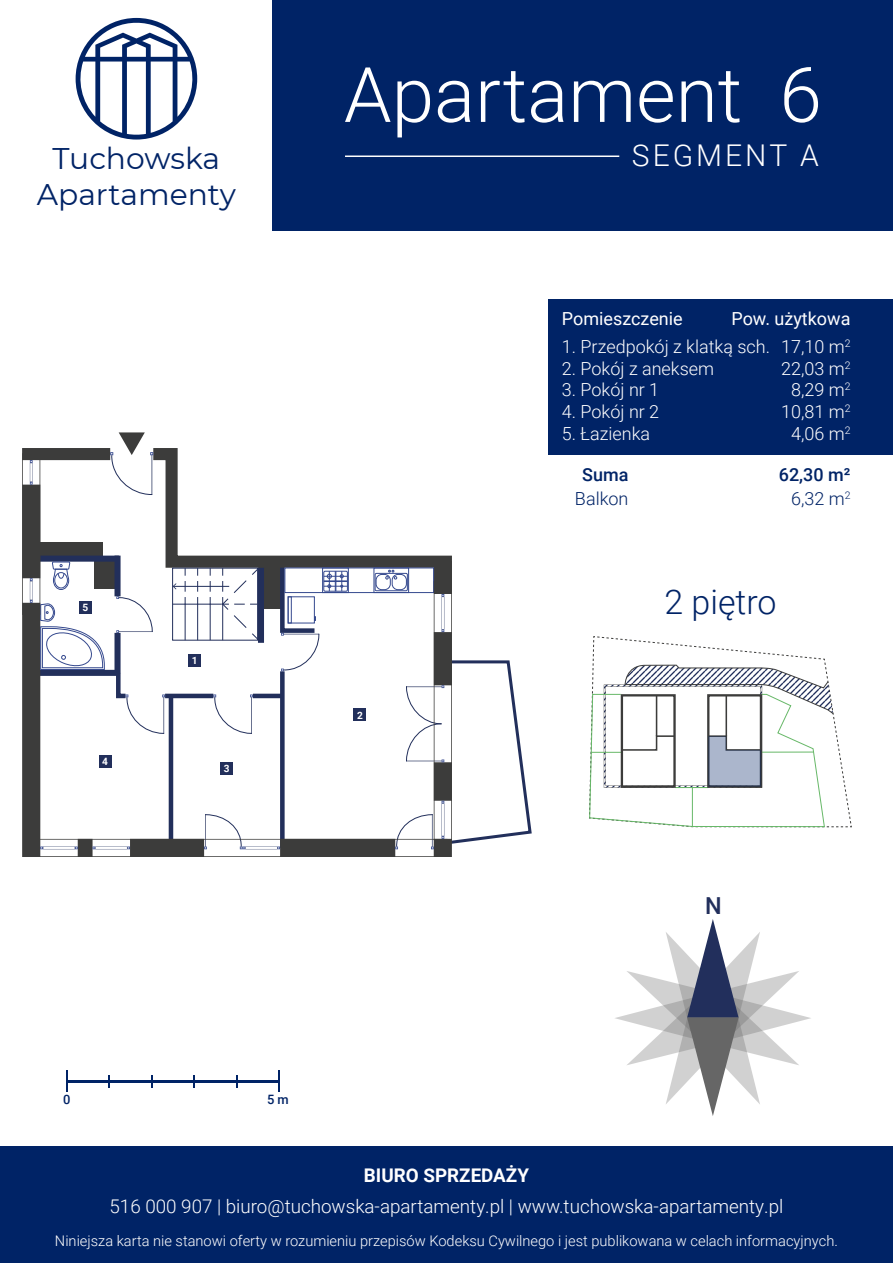
<style>
.page{position:relative;width:893px;height:1263px;background:#fff}
.page>*{position:absolute;margin:0;border:0;box-sizing:border-box;transform-origin:0 0}
.t1{font:300 76.5px "Roboto";color:#fff}
.t2{font:300 33.9px "Roboto";color:#002366}
.t3{font:300 30px "Roboto";letter-spacing:.1em;color:#fff}
.t4{font:29.85px/35.8px "Montserrat";color:#002366;text-align:center}
.t5{font:500 23.4px "Roboto";color:#222f5c}
.t6{font:300 18.75px "Roboto";color:#fff}
.t7{font:700 18.75px "Roboto";color:#fff}
.t8{font:300 18px/21.6px "Roboto";color:#fff;text-align:center}
.t9{font:18px "Roboto";color:#fff}
.t10{font:300 18px "Roboto";color:#002366}
.t11{font:500 18px "Roboto";color:#002366}
.t12{font:300 14.7px "Roboto";color:#fff}
.t13{font:500 12.9px "Roboto";color:#002366}
.t14{font:700 10.05px "Roboto";color:#fff}
</style>
<div class="page">
<svg style="left:22px;top:432px;width:510px;height:425px"></svg>
<div style="left:273px;top:0;width:620px;height:231px;background:#002366"></div>
<div style="left:0;top:1147px;width:893px;height:116px;background:#002366"></div>
<svg style="left:589px;top:636px;width:262px;height:191px"></svg>
<svg style="left:615px;top:919px;width:196px;height:197px"></svg>
<hr style="left:345px;top:155px;width:274px;height:2px;background:#fff">
<hr style="left:66px;top:1080px;width:213px;height:2px;background:#002366">
<svg style="left:66px;top:1071px;width:1px;height:21px"></svg>
<svg style="left:279px;top:1071px;width:1px;height:21px"></svg>
<div style="left:353px;top:708px;width:13px;height:13px;background:#222f5b"></div>
<div style="left:220px;top:762px;width:13px;height:12px;background:#222f5b"></div>
<div style="left:188px;top:654px;width:13px;height:13px;background:#222f5b"></div>
<div style="left:99px;top:755px;width:12px;height:13px;background:#222f5b"></div>
<div style="left:79px;top:601px;width:13px;height:13px;background:#222f5b"></div>
<div style="left:548px;top:299px;width:345px;height:156px;background:#002366"></div>
<svg style="left:76px;top:17px;width:121px;height:123px"></svg>
<h3 class="t4" style="left:37px;top:140px;width:201px">Tuchowska<br>Apartamenty</h3>
<p class="t14" style="left:82px;top:601px;width:7px">5</p>
<p class="t14" style="left:102px;top:755px;width:7px">4</p>
<p class="t14" style="left:192px;top:653px;width:7px">1</p>
<p class="t14" style="left:224px;top:761px;width:7px">3</p>
<h1 class="t1" style="left:344px;top:41px;width:479px">Apartament 6</h1>
<h3 class="t3" style="left:632px;top:135px;width:189px">SEGMENT A</h3>
<p class="t9" style="left:562px;top:306px;width:122px">Pomieszczenie</p>
<p class="t9" style="left:731px;top:306px;width:121px">Pow. użytkowa</p>
<p class="t8" style="left:562px;top:335px;width:210px">1. Przedpokój z klatką sch.</p>
<p class="t8" style="left:562px;top:357px;width:154px">2. Pokój z aneksem</p>
<p class="t8" style="left:562px;top:379px;width:99px">3. Pokój nr 1</p>
<p class="t8" style="left:562px;top:400px;width:99px">4. Pokój nr 2</p>
<p class="t8" style="left:562px;top:422px;width:90px">5. Łazienka</p>
<p class="t11" style="left:582px;top:462px;width:48px">Suma</p>
<p class="t8" style="left:781px;top:335px;width:71px">17,10 m<sup>2<br></sup>22,03 m<sup>2<br></sup>8,29 m<sup>2<br></sup>10,81 m<sup>2<br></sup>4,06 m<sup>2</sup></p>
<p class="t11" style="left:779px;top:462px;width:73px">62,30 m²</p>
<p class="t10" style="left:575px;top:486px;width:55px">Balkon</p>
<p class="t10" style="left:791px;top:486px;width:61px">6,32 m<sup>2</sup></p>
<p class="t14" style="left:357px;top:708px;width:7px">2</p>
<h2 class="t2" style="left:664px;top:578px;width:114px">2 piętro</h2>
<h3 class="t5" style="left:705px;top:889px;width:18px">N</h3>
<p class="t13" style="left:63px;top:1090px;width:9px">0</p>
<p class="t13" style="left:267px;top:1090px;width:23px">5 m</p>
<p class="t7" style="left:364px;top:1162px;width:167px">BIURO SPRZEDAŻY</p>
<p class="t6" style="left:110px;top:1193px;width:675px">516 000 907 | biuro@tuchowska-apartamenty.pl | www.tuchowska-apartamenty.pl</p>
<p class="t12" style="left:55px;top:1230px;width:784px">Niniejsza karta nie stanowi oferty w rozumieniu przepisów Kodeksu Cywilnego i jest publikowana w celach informacyjnych.</p>
</div>
